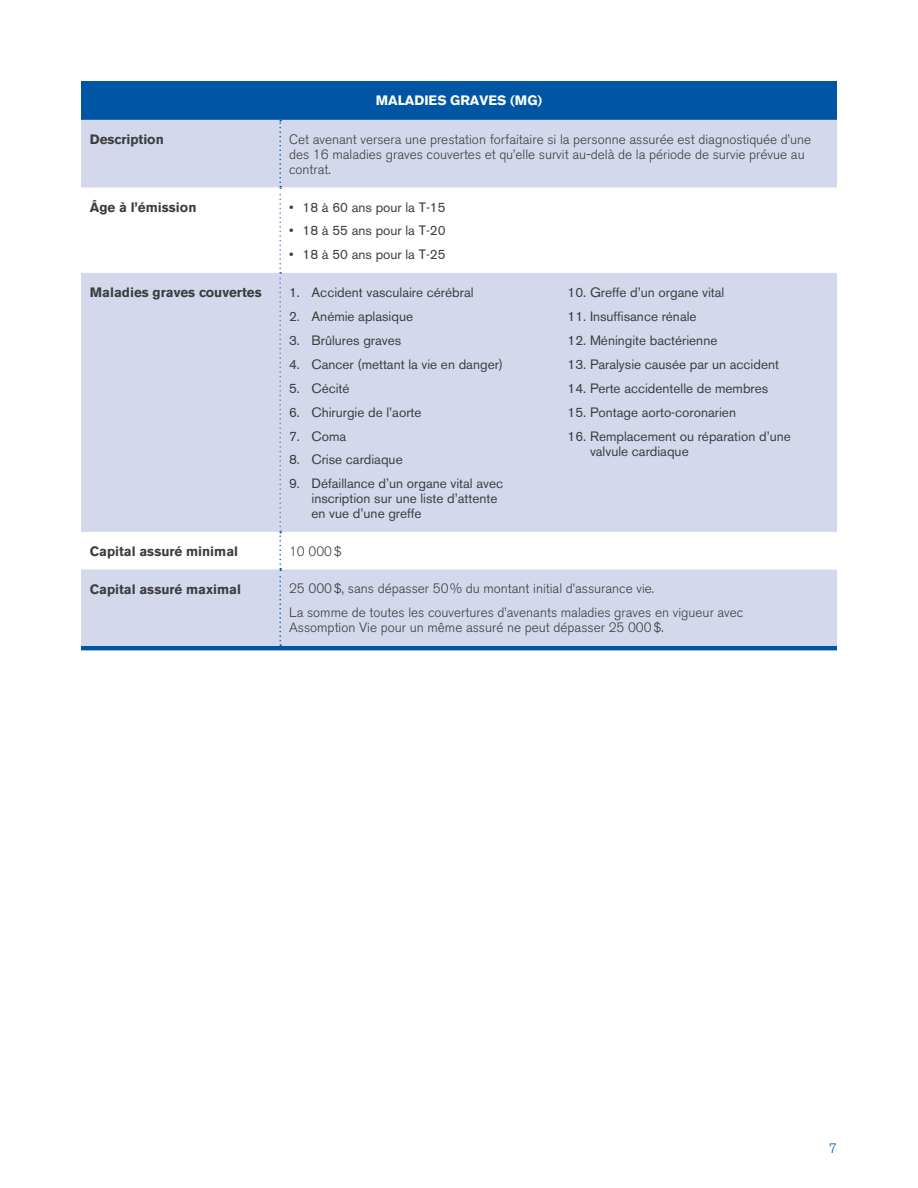
<style>
.page{position:relative;width:918px;height:1188px;background:#fff}
.page>*{position:absolute;margin:0;border:0;box-sizing:border-box;transform-origin:0 0}
.t1{font:13.5px/15px "Akzidenz Grotesk BE";color:#3e3e3f}
.t2{font:300 13.5px/15px "Akzidenz Grotesk BE";color:#3e3e3f}
.t3{font:700 13.5px "Akzidenz Grotesk BE";color:#3e3e3f}
.t4{font:700 13.5px "Akzidenz Grotesk BE";color:#fff}
.t5{font:300 13.5px "Akzidenz Grotesk BE";color:#0155a5}
</style>
<div class="page">
<div style="left:81px;top:81px;width:756px;height:569px;background:#0155a5"></div>
<svg style="left:81px;top:120px;width:756px;height:526px;fill:#d3d8ec"></svg>
<svg style="left:279px;top:120px;width:2px;height:526px"></svg>
<p class="t4" style="left:376px;top:93px;width:168px">MALADIES GRAVES (MG)</p>
<p class="t3" style="left:90px;top:132px;width:75px">Description</p>
<p class="t2" style="left:289px;top:132px;width:524px">Cet avenant versera une prestation forfaitaire si la personne assurée est diagnostiquée d’une des 16 maladies graves couvertes et qu’elle survit au-delà de la période de survie prévue au contrat.</p>
<p class="t3" style="left:90px;top:199px;width:108px">Âge à l’émission</p>
<p class="t1" style="left:289px;top:199px;width:158px">• 18 à 60 ans pour la T-15</p>
<p class="t1" style="left:289px;top:223px;width:158px">• 18 à 55 ans pour la T-20</p>
<p class="t1" style="left:289px;top:247px;width:158px">• 18 à 50 ans pour la T-25</p>
<p class="t3" style="left:90px;top:285px;width:173px">Maladies graves couvertes</p>
<p class="t1" style="left:289px;top:285px;width:186px">1. Accident vasculaire cérébral</p>
<p class="t1" style="left:289px;top:309px;width:126px">2. Anémie aplasique</p>
<p class="t1" style="left:289px;top:333px;width:114px">3. Brûlures graves</p>
<p class="t1" style="left:289px;top:357px;width:216px">4. Cancer (mettant la vie en danger)</p>
<p class="t1" style="left:289px;top:381px;width:62px">5. Cécité</p>
<p class="t1" style="left:289px;top:404px;width:134px">6. Chirurgie de l’aorte</p>
<p class="t1" style="left:289px;top:428px;width:59px">7. Coma</p>
<p class="t1" style="left:289px;top:452px;width:115px">8. Crise cardiaque</p>
<p class="t1" style="left:312px;top:476px;width:193px;text-indent:-23px">9. Défaillance d’un organe vital avec inscription sur une liste d’attente en vue d’une greffe</p>
<p class="t1" style="left:568px;top:285px;width:158px">10. Greffe d’un organe vital</p>
<p class="t1" style="left:568px;top:309px;width:131px">11. Insuffisance rénale</p>
<p class="t1" style="left:568px;top:333px;width:151px">12. Méningite bactérienne</p>
<p class="t1" style="left:568px;top:357px;width:213px">13. Paralysie causée par un accident</p>
<p class="t1" style="left:568px;top:381px;width:202px">14. Perte accidentelle de membres</p>
<p class="t1" style="left:568px;top:404px;width:170px">15. Pontage aorto-coronarien</p>
<p class="t1" style="left:590px;top:428px;width:202px;text-indent:-23px">16. Remplacement ou réparation d’une valvule cardiaque</p>
<p class="t3" style="left:90px;top:543px;width:150px">Capital assuré minimal</p>
<p class="t2" style="left:289px;top:544px;width:54px">10 000$</p>
<p class="t3" style="left:90px;top:581px;width:153px">Capital assuré maximal</p>
<p class="t2" style="left:289px;top:577px;width:456px;line-height:23.9px">25 000$, sans dépasser 50% du montant initial d’assurance vie.<br>La somme de toutes les couvertures d’avenants maladies graves en vigueur avec</p>
<p class="t2" style="left:289px;top:620px;width:375px">Assomption Vie pour un même assuré ne peut dépasser 25 000$.</p>
<p class="t5" style="left:829px;top:1141px;width:9px">7</p>
</div>
